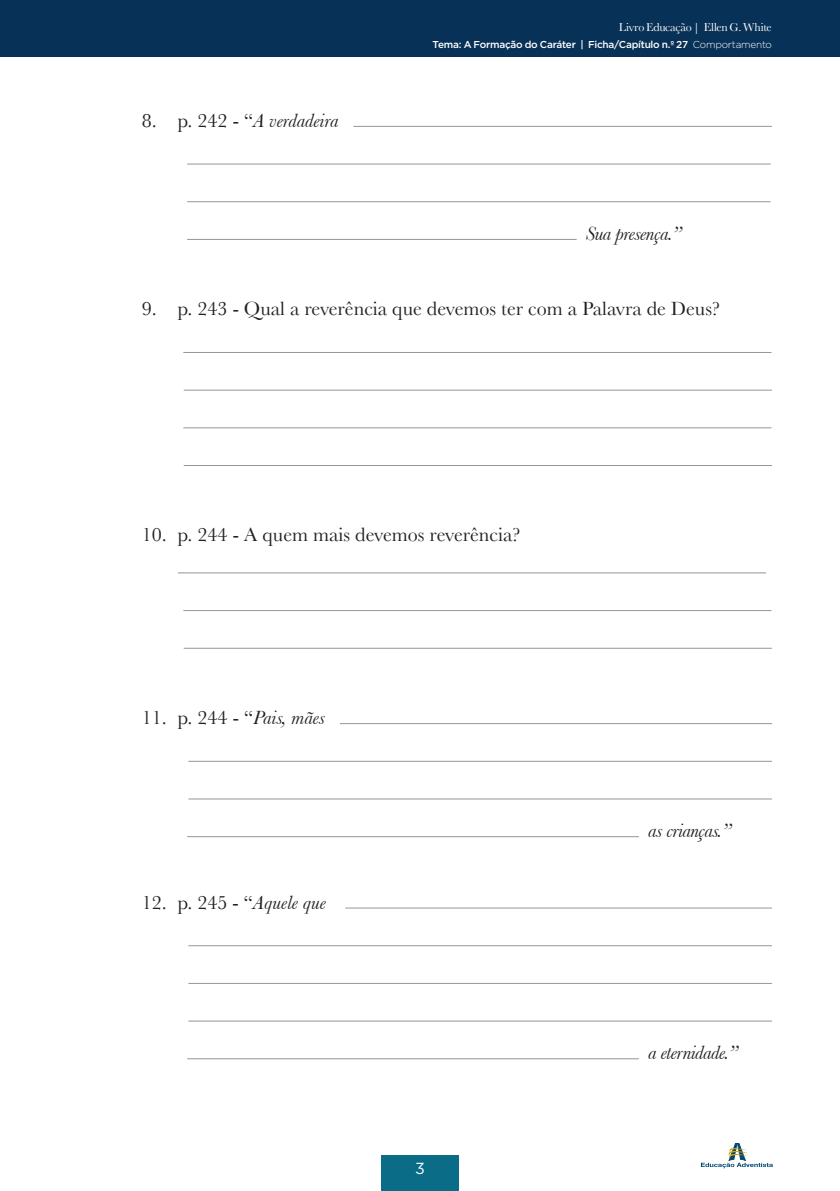
<style>
.page{position:relative;width:840px;height:1191px;background:#fff}
.page>*{position:absolute;margin:0;border:0;box-sizing:border-box;transform-origin:0 0}
.t1{font:20px "Baskerville";color:#231f20}
.List_Paragraph{font:italic 20px "Baskerville";letter-spacing:-.02em;color:#231f20}
.List_Paragraph-2{font:italic 20px "Baskerville";color:#231f20}
.t2{font:16px "Gotham";color:#fff}
.t3{font:12px "Baskerville";letter-spacing:-.025em;color:#fff}
.t4{font:500 10px "Gotham";letter-spacing:-.025em;color:#fff}
.s1{font-style:normal}
.s2{font-weight:300}
.s3{font-style:italic}
</style>
<div class="page">
<div style="left:381px;top:1155px;width:77px;height:36px;background:#0a6c87"></div>
<div style="left:0;top:0;width:839px;height:57px;background:#083157"></div>
<svg style="left:700px;top:1143px;width:72px;height:25px"></svg>
<hr style="left:353px;top:126px;width:418px;height:1px;background:#939598">
<hr style="left:187px;top:163px;width:583px;height:1px;background:#939598">
<hr style="left:187px;top:201px;width:583px;height:1px;background:#939598">
<hr style="left:187px;top:239px;width:389px;height:1px;background:#939598">
<hr style="left:183px;top:352px;width:588px;height:1px;background:#939598">
<hr style="left:184px;top:390px;width:587px;height:1px;background:#939598">
<hr style="left:183px;top:427px;width:588px;height:1px;background:#939598">
<hr style="left:184px;top:465px;width:587px;height:1px;background:#939598">
<hr style="left:178px;top:572px;width:587px;height:1px;background:#939598">
<hr style="left:183px;top:610px;width:588px;height:1px;background:#939598">
<hr style="left:184px;top:648px;width:587px;height:1px;background:#939598">
<hr style="left:340px;top:723px;width:431px;height:1px;background:#939598">
<hr style="left:188px;top:761px;width:583px;height:1px;background:#939598">
<hr style="left:188px;top:798px;width:583px;height:1px;background:#939598">
<hr style="left:187px;top:836px;width:451px;height:1px;background:#939598">
<hr style="left:345px;top:907px;width:426px;height:1px;background:#939598">
<hr style="left:188px;top:945px;width:583px;height:1px;background:#939598">
<hr style="left:188px;top:983px;width:583px;height:1px;background:#939598">
<hr style="left:188px;top:1020px;width:583px;height:1px;background:#939598">
<hr style="left:187px;top:1058px;width:451px;height:1px;background:#939598">
<p class="List_Paragraph-2" style="left:142px;top:109px;width:198px"><span class="s1">8. p. 242 - “</span>A verdadeira</p>
<p class="t3" style="left:618px;top:20px;width:154px">Livro Educação | Ellen G. White</p>
<p class="t4" style="left:432px;top:39px;width:340px">Tema: A Formação do Caráter | Ficha/Capítulo n.º 27 <span class="s2">Comportamento</span></p>
<p class="List_Paragraph" style="left:585px;top:222px;width:97px">Sua presença.”</p>
<p class="t1" style="left:142px;top:297px;width:579px">9. p. 243 - Qual a reverência que devemos ter com a Palavra de Deus?</p>
<p class="t1" style="left:142px;top:523px;width:380px">10. p. 244 - A quem mais devemos reverência?</p>
<p class="t1" style="left:142px;top:706px;width:184px">11. p. 244 - “<span class="s3">Pais, mães</span></p>
<p class="t1" style="left:142px;top:890px;width:185px">12. p. 245 - “<span class="s3">Aquele que</span></p>
<p class="t2" style="left:415px;top:1159px;width:11px">3</p>
<p class="List_Paragraph" style="left:647px;top:819px;width:84px">as crianças.”</p>
<p class="List_Paragraph" style="left:647px;top:1041px;width:91px">a eternidade.”</p>
</div>
